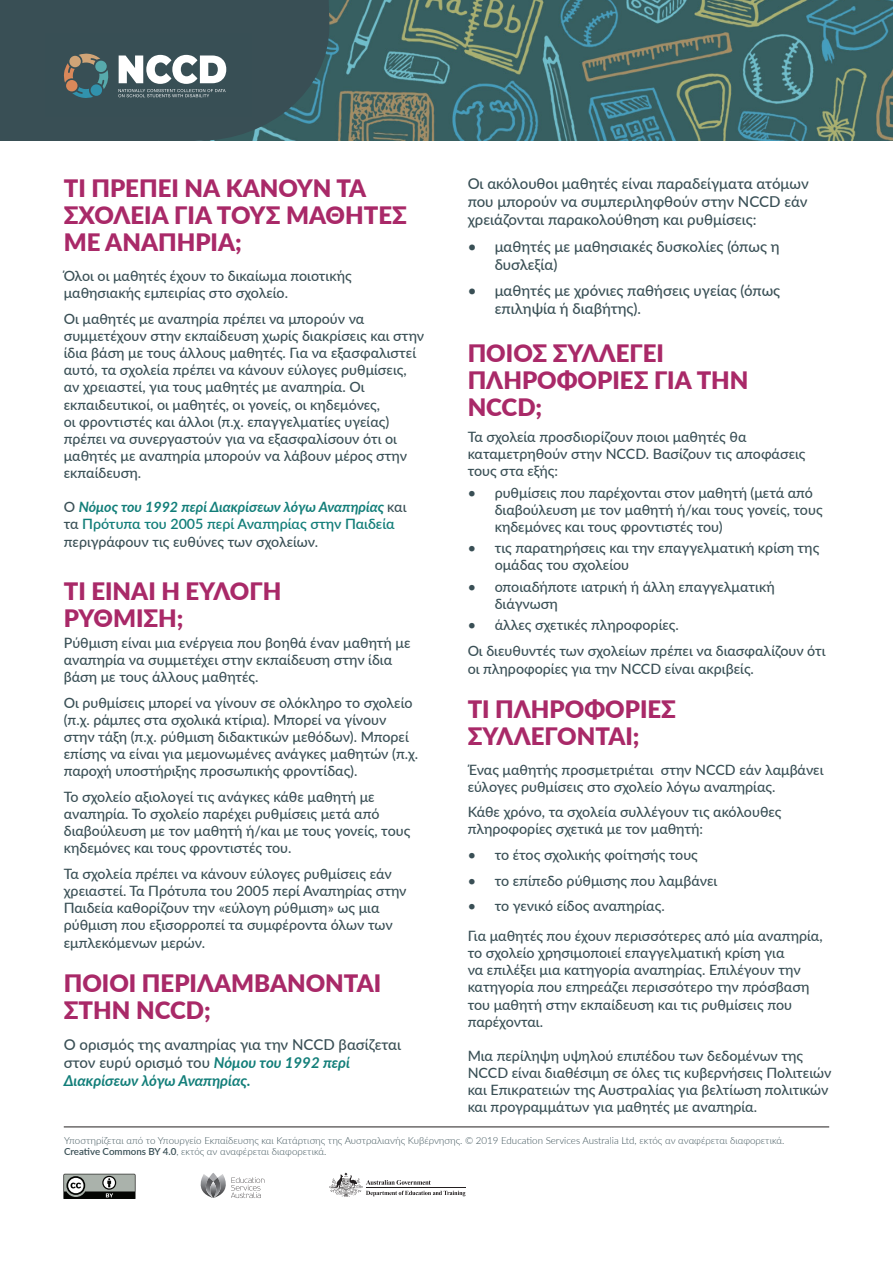
<style>
.page{position:relative;width:893px;height:1263px;background:#fff}
.page>*{position:absolute;margin:0;border:0;box-sizing:border-box;transform-origin:0 0}
.Title_1{font:900 24px/27px "Lato";color:#a92968}
.Body{font:500 15px/18px "Lato";color:#394f55}
.Body-2{font:500 14.25px/17.1px "Lato";color:#394f55}
.Title_1-2{font:500 14.25px/17.5px "Lato";color:#394f55}
.t1{font:300 9.75px/11.7px "Lato";color:#394f55}
.s1{font-weight:700;font-style:italic;color:#127e79}
.s2{font-weight:600;color:#127e79}
.s3{font-weight:600}
</style>
<div class="page">
<svg style="left:63px;top:1173px;width:73px;height:26px;background:#7a7e7a"></svg>
<svg style="left:200px;top:1174px;width:64px;height:24px"></svg>
<svg style="left:329px;top:1172px;width:136px;height:25px"></svg>
<hr style="left:64px;top:1127px;width:765px;height:1px;background:#231f20">
<img style="left:329px;top:0;width:564px;height:141px">
<svg style="left:0;top:0;width:329px;height:141px;background:#395157"></svg>
<div style="left:45px;top:33px;width:207px;height:84px;background:#384f55"></div>
<svg style="left:118px;top:55px;width:108px;height:42px"></svg>
<svg style="left:64px;top:53px;width:45px;height:45px"></svg>
<p class="Title_1" style="left:64px;top:174px;width:345px">ΤΙ ΠΡΕΠΕΙ ΝΑ ΚΑΝΟΥΝ ΤΑ<br>ΣΧΟΛΕΙΑ ΓΙΑ ΤΟΥΣ ΜΑΘΗΤΕΣ<br>ΜΕ ΑΝΑΠΗΡΙΑ;</p>
<p class="Body-2" style="left:64px;top:267px;width:289px">Όλοι οι μαθητές έχουν το δικαίωμα ποιοτικής μαθησιακής εμπειρίας στο σχολείο.</p>
<p class="Body-2" style="left:64px;top:310px;width:362px">Οι μαθητές με αναπηρία πρέπει να μπορούν να συμμετέχουν στην εκπαίδευση χωρίς διακρίσεις και στην ίδια βάση με τους άλλους μαθητές. Για να εξασφαλιστεί αυτό, τα σχολεία πρέπει να κάνουν εύλογες ρυθμίσεις, αν χρειαστεί, για τους μαθητές με αναπηρία. Οι εκπαιδευτικοί, οι μαθητές, οι γονείς, οι κηδεμόνες,<br>οι φροντιστές και άλλοι (π.χ. επαγγελματίες υγείας) πρέπει να συνεργαστούν για να εξασφαλίσουν ότι οι μαθητές με αναπηρία μπορούν να λάβουν μέρος στην εκπαίδευση.</p>
<p class="Title_1-2" style="left:64px;top:497px;width:344px">Ο <span class="s1">Νόμος του 1992 περί Διακρίσεων λόγω Αναπηρίας</span> και τα <span class="s2">Πρότυπα του 2005 περί Αναπηρίας στην Παιδεία </span>περιγράφουν τις ευθύνες των σχολείων.</p>
<p class="Title_1" style="left:64px;top:576px;width:219px">ΤΙ ΕΙΝΑΙ Η ΕΥΛΟΓΗ</p>
<p class="Title_1" style="left:64px;top:603px;width:121px">ΡΥΘΜΙΣΗ;</p>
<p class="Body-2" style="left:64px;top:634px;width:348px">Ρύθμιση είναι μια ενέργεια που βοηθά έναν μαθητή με αναπηρία να συμμετέχει στην εκπαίδευση στην ίδια βάση με τους άλλους μαθητές.</p>
<p class="Body-2" style="left:64px;top:693px;width:356px">Οι ρυθμίσεις μπορεί να γίνουν σε ολόκληρο το σχολείο (π.χ. ράμπες στα σχολικά κτίρια). Μπορεί να γίνουν στην τάξη (π.χ. ρύθμιση διδακτικών μεθόδων). Μπορεί επίσης να είναι για μεμονωμένες ανάγκες μαθητών (π.χ. παροχή υποστήριξης προσωπικής φροντίδας).</p>
<p class="Body-2" style="left:64px;top:787px;width:348px">Το σχολείο αξιολογεί τις ανάγκες κάθε μαθητή με αναπηρία. Το σχολείο παρέχει ρυθμίσεις μετά από διαβούλευση με τον μαθητή ή/και με τους γονείς, τους κηδεμόνες και τους φροντιστές του.</p>
<p class="Body-2" style="left:64px;top:864px;width:344px">Τα σχολεία πρέπει να κάνουν εύλογες ρυθμίσεις εάν χρειαστεί. Τα Πρότυπα του 2005 περί Αναπηρίας στην Παιδεία καθορίζουν την «εύλογη ρύθμιση» ως μια ρύθμιση που εξισορροπεί τα συμφέροντα όλων των εμπλεκόμενων μερών.</p>
<p class="Title_1" style="left:64px;top:969px;width:319px">ΠΟΙΟΙ ΠΕΡΙΛΑΜΒΑΝΟΝΤΑΙ<br>ΣΤΗΝ NCCD;</p>
<p class="Body" style="left:64px;top:1035px;width:339px">Ο ορισμός της αναπηρίας για την NCCD βασίζεται στον ευρύ ορισμό του <span class="s1">Νόμου του 1992 περί<br>Διακρίσεων λόγω Αναπηρίας.</span></p>
<p class="Body" style="left:468px;top:174px;width:343px;text-align:justify">Οι ακόλουθοι μαθητές είναι παραδείγματα ατόμων που μπορούν να συμπεριληφθούν στην NCCD εάν χρειάζονται παρακολούθηση και ρυθμίσεις:</p>
<p class="Body" style="left:495px;top:237px;width:286px;text-indent:-27px">• μαθητές με μαθησιακές δυσκολίες (όπως η δυσλεξία)</p>
<p class="Body" style="left:495px;top:281px;width:287px;text-indent:-27px">• μαθητές με χρόνιες παθήσεις υγείας (όπως επιληψία ή διαβήτης).</p>
<p class="Title_1" style="left:468px;top:339px;width:282px">ΠΟΙΟΣ ΣΥΛΛΕΓΕΙ<br>ΠΛΗΡΟΦΟΡΙΕΣ ΓΙΑ ΤΗΝ</p>
<p class="Title_1" style="left:468px;top:393px;width:76px">NCCD;</p>
<p class="Body-2" style="left:468px;top:428px;width:339px">Τα σχολεία προσδιορίζουν ποιοι μαθητές θα καταμετρηθούν στην NCCD. Βασίζουν τις αποφάσεις τους στα εξής:</p>
<p class="Body-2" style="left:495px;top:483px;width:329px;text-indent:-27px">• ρυθμίσεις που παρέχονται στον μαθητή (μετά από διαβούλευση με τον μαθητή ή/και τους γονείς, τους κηδεμόνες και τους φροντιστές του)</p>
<p class="Body-2" style="left:495px;top:539px;width:326px;text-indent:-27px">• τις παρατηρήσεις και την επαγγελματική κρίση της ομάδας του σχολείου</p>
<p class="Body-2" style="left:495px;top:577px;width:282px;text-indent:-27px">• οποιαδήποτε ιατρική ή άλλη επαγγελματική διάγνωση</p>
<p class="Body-2" style="left:468px;top:616px;width:213px">• άλλες σχετικές πληροφορίες.</p>
<p class="Title_1-2" style="left:468px;top:641px;width:359px;line-height:18px">Οι διευθυντές των σχολείων πρέπει να διασφαλίζουν ότι οι πληροφορίες για την NCCD είναι ακριβείς.</p>
<p class="Title_1" style="left:468px;top:694px;width:210px">ΤΙ ΠΛΗΡΟΦΟΡΙΕΣ<br>ΣΥΛΛΕΓΟΝΤΑΙ;</p>
<p class="Body-2" style="left:468px;top:760px;width:357px">Ένας μαθητής προσμετριέται στην NCCD εάν λαμβάνει εύλογες ρυθμίσεις στο σχολείο λόγω αναπηρίας.</p>
<p class="Body-2" style="left:468px;top:803px;width:315px">Κάθε χρόνο, τα σχολεία συλλέγουν τις ακόλουθες πληροφορίες σχετικά με τον μαθητή:</p>
<p class="Body-2" style="left:468px;top:846px;width:232px">• το έτος σχολικής φοίτησής τους</p>
<p class="Body-2" style="left:468px;top:871px;width:251px">• το επίπεδο ρύθμισης που λαμβάνει</p>
<p class="Body-2" style="left:468px;top:897px;width:199px">• το γενικό είδος αναπηρίας.</p>
<p class="Body-2" style="left:468px;top:927px;width:356px">Για μαθητές που έχουν περισσότερες από μία αναπηρία, το σχολείο χρησιμοποιεί επαγγελματική κρίση για<br>να επιλέξει μια κατηγορία αναπηρίας. Επιλέγουν την κατηγορία που επηρεάζει περισσότερο την πρόσβαση του μαθητή στην εκπαίδευση και τις ρυθμίσεις που παρέχονται.</p>
<p class="Body-2" style="left:468px;top:1046px;width:365px">Μια περίληψη υψηλού επιπέδου των δεδομένων της NCCD είναι διαθέσιμη σε όλες τις κυβερνήσεις Πολιτειών και Επικρατειών της Αυστραλίας για βελτίωση πολιτικών και προγραμμάτων για μαθητές με αναπηρία.</p>
<p class="t1" style="left:64px;top:1134px;width:722px">Υποστηρίζεται από το Υπουργείο Εκπαίδευσης και Κατάρτισης της Αυστραλιανής Κυβέρνησης. © 2019 Education Services Australia Ltd, εκτός αν αναφέρεται διαφορετικά.<br><span class="s3">Creative Commons BY 4.0</span>, εκτός αν αναφέρεται διαφορετικά.</p>
</div>
